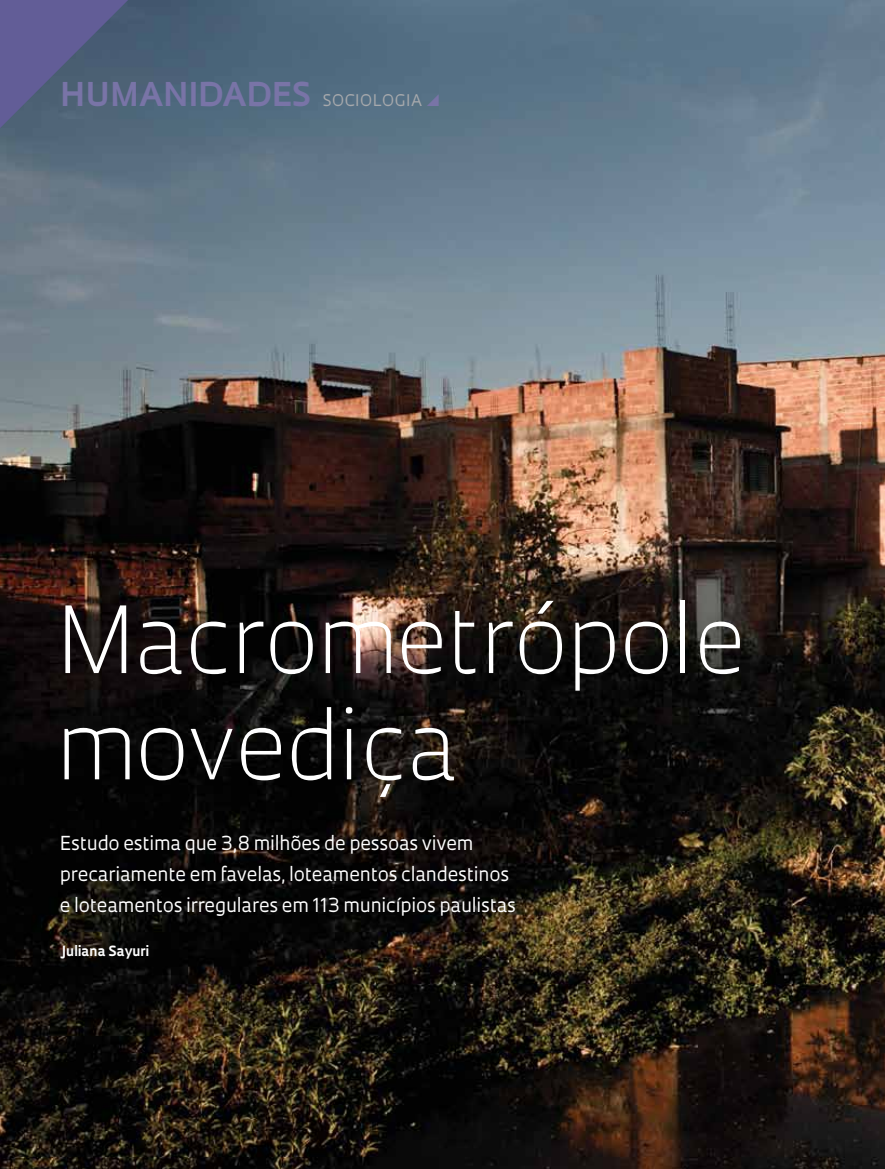
<style>
.page{position:relative;width:885px;height:1169px;background:#fff}
.page>*{position:absolute;margin:0;border:0;box-sizing:border-box;transform-origin:0 0}
.t1{font:300 89.85px/106.2px "Oculum";letter-spacing:-.01em;color:#fff}
.t2{font:700 31.95px "Oculum";letter-spacing:.015em;color:#7974a7}
.t3{font:18.75px/30.9px "Oculum";letter-spacing:-.01em;color:#fff}
.t4{font:700 13.65px "Oculum";color:#fff}
.s1{font-weight:400;font-size:15.6px;color:#a7a9ac}
</style>
<div class="page">
<img style="left:0;top:0;width:885px;height:1168px">
<svg style="left:0;top:0;width:128px;height:128px;background:#575e86"></svg>
<svg style="left:80px;top:1126px;width:6px;height:7px"></svg>
<svg style="left:427px;top:94px;width:12px;height:12px"></svg>
<h2 class="t2" style="left:60px;top:73px;width:364px">humanidades <span class="s1">sociologia</span></h2>
<h1 class="t1" style="left:57px;top:582px;width:691px">Macrometrópole movediça</h1>
<p class="t3" style="left:60px;top:827px;width:458px">Estudo estima que 3,8 milhões de pessoas vivem precariamente em favelas, loteamentos clandestinos e loteamentos irregulares em 113 municípios paulistas</p>
<p class="t4" style="left:62px;top:942px;width:89px">Juliana Sayuri</p>
</div>
